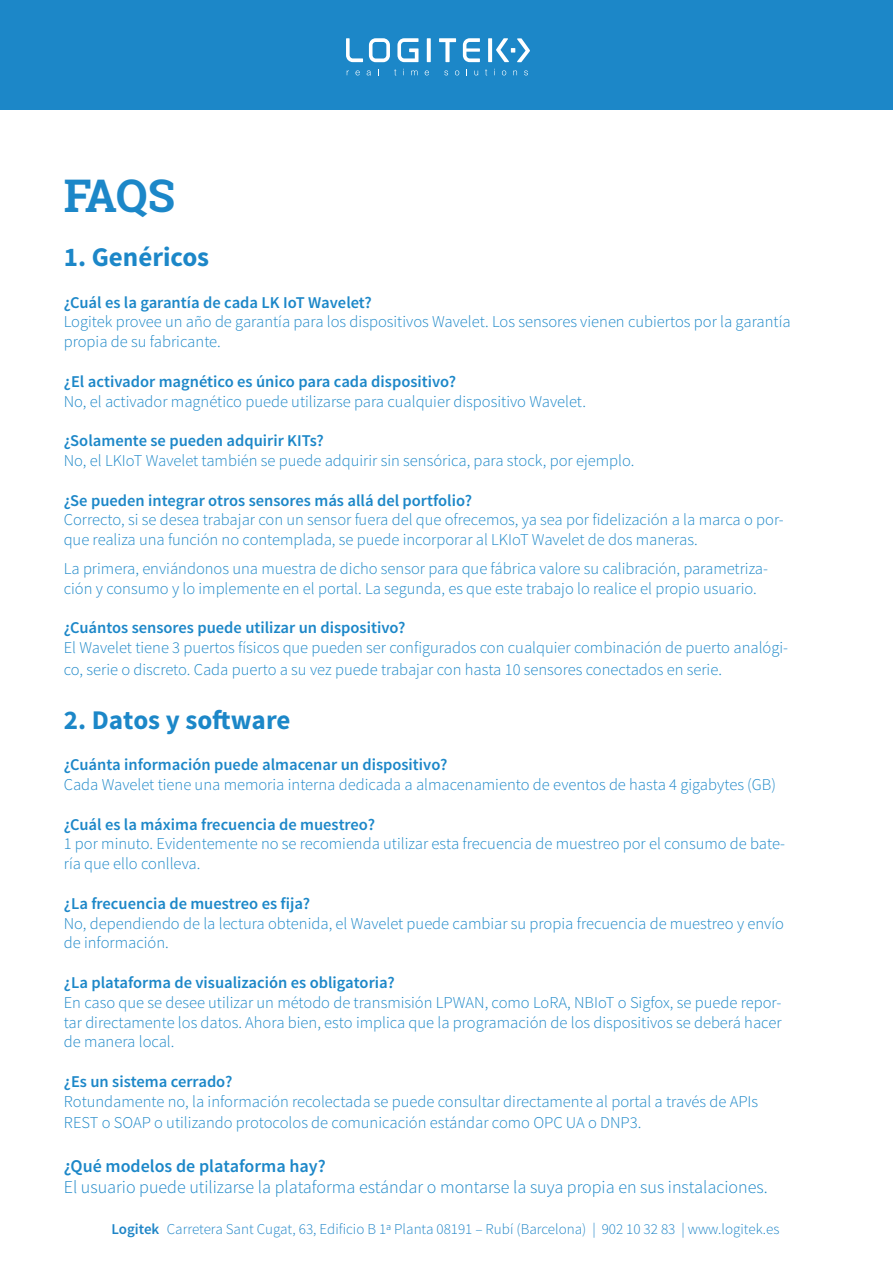
<style>
.page{position:relative;width:893px;height:1263px;background:#fff}
.page>*{position:absolute;margin:0;border:0;box-sizing:border-box;transform-origin:0 0}
.t1{font:700 45px "Roboto Slab";color:#1c87c8}
.t2{font:700 27px "Source Sans Pro";color:#1c87c8}
.t3{font:300 18px "Source Sans Pro";color:#1c87c8}
.t4{font:600 18px "Source Sans Pro";color:#1c87c8}
.t5{font:300 16.5px/19.8px "Source Sans Pro";color:#1c87c8}
.t6{font:600 16.5px "Source Sans Pro";color:#1c87c8}
.t7{font:300 15px "Source Sans Pro";color:#1f85c7}
.s1{font-weight:600}
</style>
<div class="page">
<div style="left:0;top:0;width:893px;height:110px;background:#1c87c8"></div>
<svg style="left:463px;top:38px;width:17px;height:24px"></svg>
<svg style="left:427px;top:38px;width:4px;height:24px"></svg>
<svg style="left:439px;top:38px;width:17px;height:24px"></svg>
<svg style="left:369px;top:38px;width:21px;height:24px"></svg>
<svg style="left:397px;top:38px;width:21px;height:24px"></svg>
<svg style="left:346px;top:38px;width:17px;height:24px"></svg>
<svg style="left:488px;top:38px;width:42px;height:24px"></svg>
<svg style="left:355px;top:70px;width:5px;height:5px"></svg>
<svg style="left:367px;top:70px;width:4px;height:5px"></svg>
<svg style="left:394px;top:69px;width:2px;height:6px"></svg>
<svg style="left:411px;top:70px;width:7px;height:5px"></svg>
<svg style="left:425px;top:70px;width:4px;height:5px"></svg>
<svg style="left:444px;top:70px;width:4px;height:5px"></svg>
<svg style="left:455px;top:70px;width:4px;height:5px"></svg>
<svg style="left:485px;top:69px;width:2px;height:6px"></svg>
<svg style="left:502px;top:70px;width:4px;height:5px"></svg>
<svg style="left:513px;top:70px;width:4px;height:5px"></svg>
<svg style="left:524px;top:70px;width:4px;height:5px"></svg>
<p class="t1" style="left:64px;top:165px;width:113px">FAQS</p>
<p class="t2" style="left:64px;top:240px;width:147px">1. Genéricos</p>
<p class="t6" style="left:64px;top:292px;width:309px">¿Cuál es la garantía de cada LK IoT Wavelet?</p>
<p class="t5" style="left:64px;top:312px;width:728px">Logitek provee un año de garantía para los dispositivos Wavelet. Los sensores vienen cubiertos por la garantía propia de su fabricante.</p>
<p class="t6" style="left:64px;top:371px;width:394px">¿El activador magnético es único para cada dispositivo?</p>
<p class="t5" style="left:64px;top:391px;width:524px">No, el activador magnético puede utilizarse para cualquier dispositivo Wavelet.</p>
<p class="t6" style="left:64px;top:430px;width:262px">¿Solamente se pueden adquirir KITs?</p>
<p class="t5" style="left:64px;top:451px;width:572px">No, el LKIoT Wavelet también se puede adquirir sin sensórica, para stock, por ejemplo.</p>
<p class="t6" style="left:64px;top:490px;width:410px">¿Se pueden integrar otros sensores más allá del portfolio?</p>
<p class="t5" style="left:64px;top:510px;width:722px">Correcto, si se desea trabajar con un sensor fuera del que ofrecemos, ya sea por fidelización a la marca o por&shy;que realiza una función no contemplada, se puede incorporar al LKIoT Wavelet de dos maneras.</p>
<p class="t5" style="left:64px;top:559px;width:706px">La primera, enviándonos una muestra de dicho sensor para que fábrica valore su calibración, parametriza&shy;ción y consumo y lo implemente en el portal. La segunda, es que este trabajo lo realice el propio usuario.</p>
<p class="t6" style="left:64px;top:617px;width:343px">¿Cuántos sensores puede utilizar un dispositivo?</p>
<p class="t5" style="left:64px;top:637px;width:726px;line-height:21.6px">El Wavelet tiene 3 puertos físicos que pueden ser configurados con cualquier combinación de puerto analógi&shy;co, serie o discreto. Cada puerto a su vez puede trabajar con hasta 10 sensores conectados en serie.</p>
<p class="t2" style="left:64px;top:702px;width:228px">2. Datos y software</p>
<p class="t6" style="left:64px;top:754px;width:385px">¿Cuánta información puede almacenar un dispositivo?</p>
<p class="t5" style="left:64px;top:775px;width:714px">Cada Wavelet tiene una memoria interna dedicada a almacenamiento de eventos de hasta 4 gigabytes (GB)</p>
<p class="t6" style="left:64px;top:814px;width:313px">¿Cuál es la máxima frecuencia de muestreo?</p>
<p class="t5" style="left:64px;top:834px;width:723px">1 por minuto. Evidentemente no se recomienda utilizar esta frecuencia de muestreo por el consumo de bate&shy;ría que ello conlleva.</p>
<p class="t6" style="left:64px;top:893px;width:248px">¿La frecuencia de muestreo es fija?</p>
<p class="t5" style="left:64px;top:913px;width:722px">No, dependiendo de la lectura obtenida, el Wavelet puede cambiar su propia frecuencia de muestreo y envío de información.</p>
<p class="t6" style="left:64px;top:972px;width:332px">¿La plataforma de visualización es obligatoria?</p>
<p class="t5" style="left:64px;top:992px;width:719px;text-align:justify">En caso que se desee utilizar un método de transmisión LPWAN, como LoRA, NBIoT o Sigfox, se puede repor&shy;tar directamente los datos. Ahora bien, esto implica que la programación de los dispositivos se deberá hacer de manera local.</p>
<p class="t6" style="left:64px;top:1071px;width:170px">¿Es un sistema cerrado?</p>
<p class="t5" style="left:64px;top:1091px;width:696px;line-height:21.6px">Rotundamente no, la información recolectada se puede consultar directamente al portal a través de APIs<br>REST o SOAP o utilizando protocolos de comunicación estándar como OPC UA o DNP3.</p>
<p class="t4" style="left:64px;top:1154px;width:264px">¿Qué modelos de plataforma hay?</p>
<p class="t3" style="left:64px;top:1176px;width:705px">El usuario puede utilizarse la plataforma estándar o montarse la suya propia en sus instalaciones.</p>
<p class="t7" style="left:111px;top:1220px;width:669px"><span class="s1">Logitek</span> Carretera Sant Cugat, 63, Edificio B 1ª Planta 08191 – Rubí (Barcelona) | 902 10 32 83 | www.logitek.es</p>
</div>
